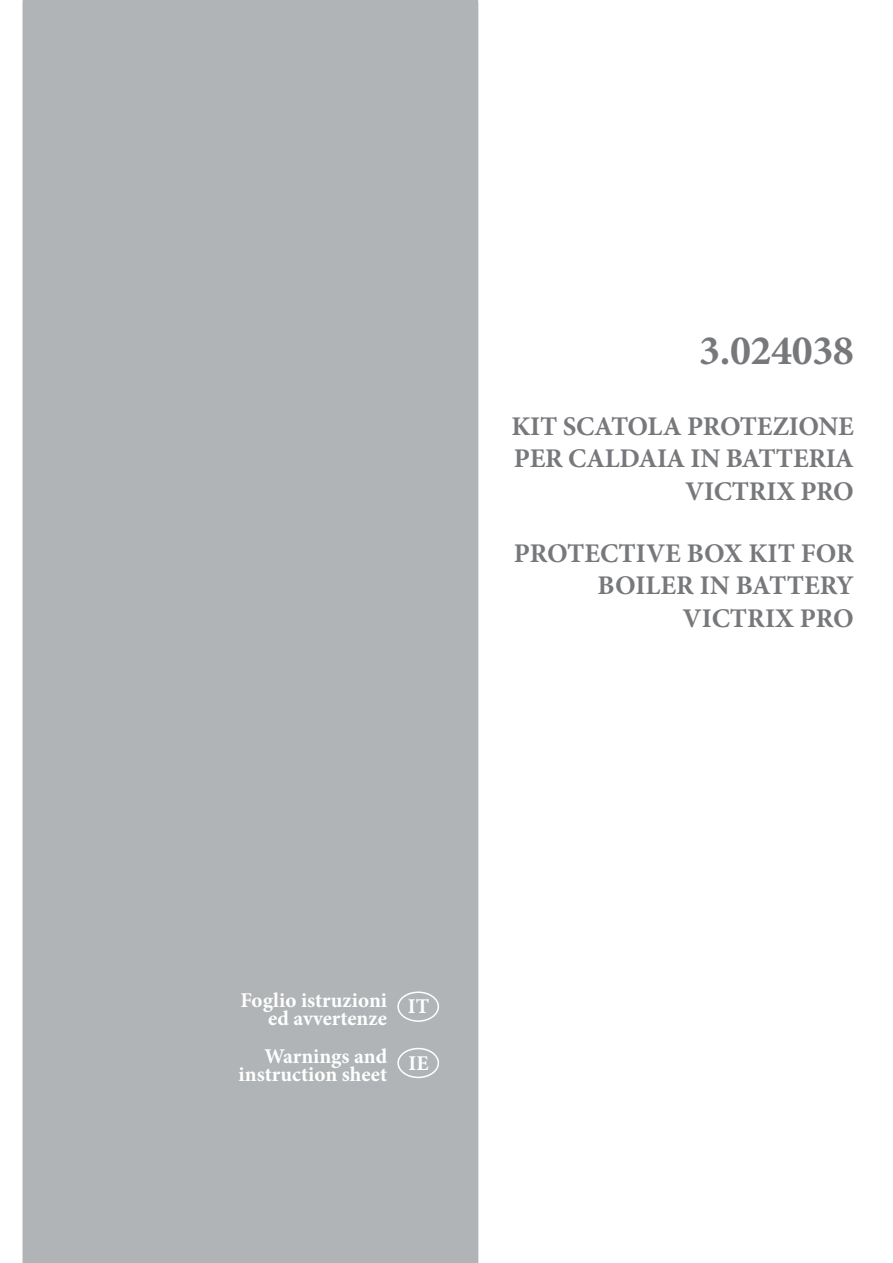
<style>
.page{position:relative;width:893px;height:1263px;background:#fff}
.page>*{position:absolute;margin:0;border:0;box-sizing:border-box;transform-origin:0 0}
.t1{font:700 42px "Minion Pro";letter-spacing:-.01em;color:#77787b}
.t2{font:700 27px/32.4px "Minion Pro";letter-spacing:-.01em;color:#77787b;text-align:right}
.t3{font:700 21px/18px "Minion Pro";color:#fff;text-align:right}
</style>
<div class="page">
<div style="left:23px;top:0;width:455px;height:1263px;background:#b1b4b6"></div>
<div style="left:397px;top:991px;width:42px;height:31px;border:2px solid #fff;border-radius:50%"></div>
<div style="left:397px;top:1048px;width:42px;height:30px;border:2px solid #fff;border-radius:50%"></div>
<h1 class="t1" style="left:699px;top:321px;width:156px">3.024038</h1>
<p class="t2" style="left:512px;top:410px;width:344px">KIT SCATOLA PROTEZIONE<br>PER CALDAIA IN BATTERIA<br>VICTRIX PRO</p>
<p class="t2" style="left:514px;top:537px;width:342px">PROTECTIVE BOX KIT FOR<br>BOILER IN BATTERY<br>VICTRIX PRO</p>
<p class="t3" style="left:240px;top:991px;width:148px">Foglio istruzioni ed avvertenze</p>
<p class="t3" style="left:239px;top:1047px;width:150px">Warnings and instruction sheet</p>
<p class="t3" style="left:408px;top:997px;width:23px">IT</p>
<p class="t3" style="left:408px;top:1054px;width:22px">IE</p>
</div>
